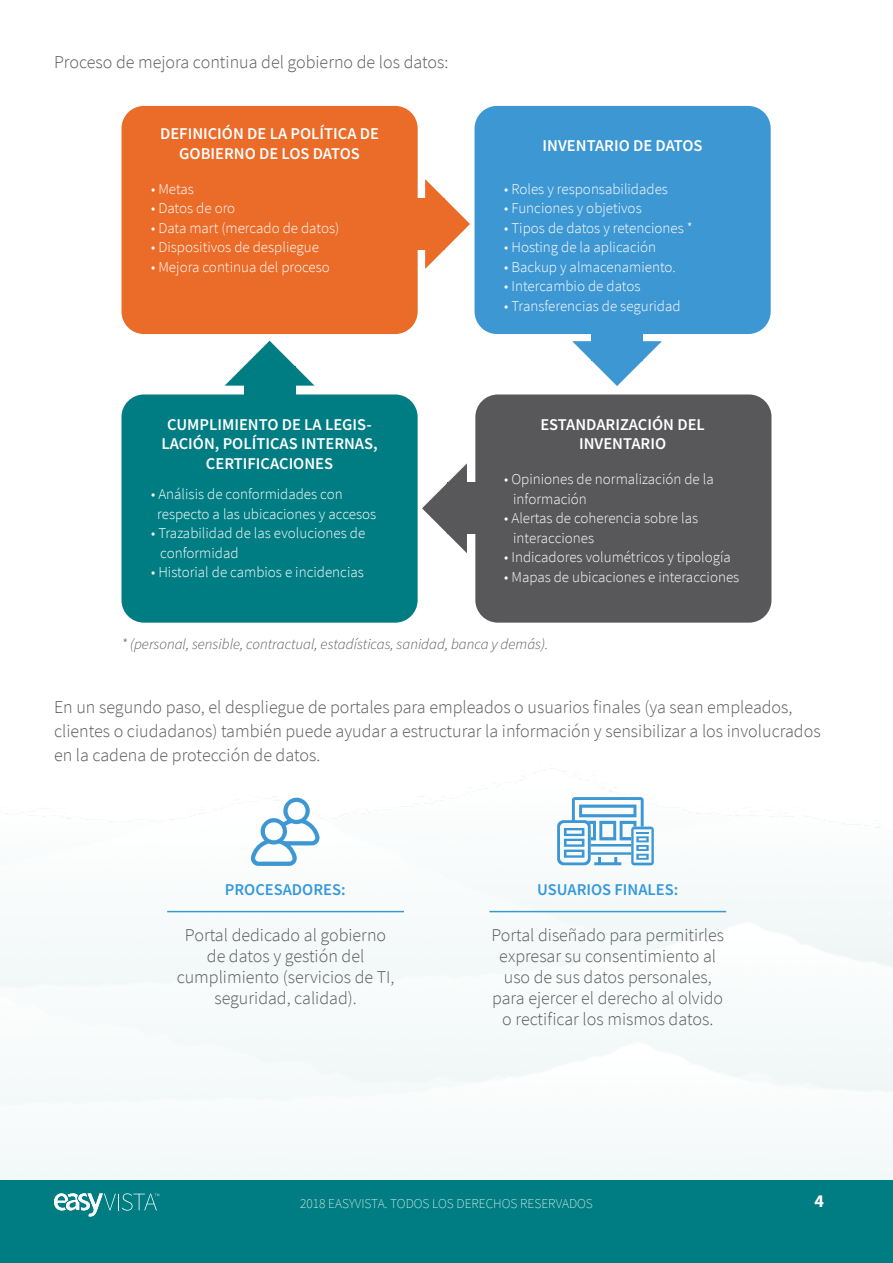
<style>
.page{position:relative;width:893px;height:1263px;background:#fff}
.page>*{position:absolute;margin:0;border:0;box-sizing:border-box;transform-origin:0 0}
.t1{font:300 18px/21px "Source Sans Pro";color:#59595b;text-align:center}
.t2{font:700 18px "Source Sans Pro";color:#fff}
.t3{font:600 16.5px/19.5px "Source Sans Pro";color:#fff;text-align:center}
.t4{font:600 16.5px "Source Sans Pro";color:#3498dc}
.t5{font:300 15px/19.5px "Source Sans Pro";color:#fff}
.t6{font:italic 300 15px "Source Sans Pro";color:#59595b}
.t7{font:200 13.5px "Source Sans Pro";color:#fff}
</style>
<div class="page">
<div style="left:0;top:1180px;width:893px;height:83px;background:#007d82"></div>
<svg style="left:54px;top:1193px;width:105px;height:23px"></svg>
<svg style="left:225px;top:341px;width:89px;height:45px"></svg>
<div style="left:244px;top:366px;width:51px;height:51px;background:#007d83"></div>
<svg style="left:422px;top:463px;width:45px;height:90px"></svg>
<div style="left:447px;top:482px;width:52px;height:52px;background:#58585a"></div>
<svg style="left:572px;top:341px;width:90px;height:45px"></svg>
<div style="left:591px;top:309px;width:52px;height:52px;background:#3d97d3"></div>
<div style="left:122px;top:106px;width:296px;height:228px;background:#eb6b28;border-radius:22px"></div>
<div style="left:475px;top:106px;width:296px;height:228px;background:#3d97d3;border-radius:22px"></div>
<div style="left:475px;top:394px;width:296px;height:229px;background:#58585a;border-radius:22px"></div>
<div style="left:121px;top:394px;width:297px;height:229px;background:#007d83;border-radius:22px"></div>
<svg style="left:425px;top:179px;width:45px;height:90px"></svg>
<div style="left:393px;top:198px;width:52px;height:52px;background:#eb6b28"></div>
<svg style="left:250px;top:796px;width:70px;height:70px"></svg>
<svg style="left:557px;top:797px;width:97px;height:68px"></svg>
<hr style="left:167px;top:911px;width:237px;height:1px;background:#3d97d3">
<hr style="left:489px;top:911px;width:237px;height:1px;background:#3d97d3">
<p class="t1" style="left:54px;top:51px;width:396px">Proceso de mejora continua del gobierno de los datos:</p>
<p class="t3" style="left:160px;top:124px;width:220px">DEFINICIÓN DE LA POLÍTICA DE<br>GOBIERNO DE LOS DATOS</p>
<p class="t5" style="left:151px;top:179px;width:44px">• Metas</p>
<p class="t5" style="left:151px;top:198px;width:86px">• Datos de oro</p>
<p class="t5" style="left:151px;top:218px;width:190px">• Data mart (mercado de datos)</p>
<p class="t5" style="left:151px;top:237px;width:169px">• Dispositivos de despliegue</p>
<p class="t5" style="left:151px;top:257px;width:180px">• Mejora continua del proceso</p>
<p class="t3" style="left:161px;top:414px;width:218px">CUMPLIMIENTO DE LA LEGIS-<br>LACIÓN, POLÍTICAS INTERNAS,<br>CERTIFICACIONES</p>
<p class="t5" style="left:157px;top:485px;width:221px;text-indent:-6px">• Análisis de conformidades con respecto a las ubicaciones y accesos</p>
<p class="t5" style="left:160px;top:524px;width:207px;text-indent:-9px">• Trazabilidad de las evoluciones de conformidad</p>
<p class="t5" style="left:151px;top:563px;width:214px">• Historial de cambios e incidencias</p>
<p class="t3" style="left:543px;top:136px;width:161px">INVENTARIO DE DATOS</p>
<p class="t5" style="left:504px;top:179px;width:165px">• Roles y responsabilidades</p>
<p class="t5" style="left:504px;top:198px;width:139px">• Funciones y objetivos</p>
<p class="t5" style="left:504px;top:218px;width:190px">• Tipos de datos y retenciones *</p>
<p class="t5" style="left:504px;top:237px;width:153px">• Hosting de la aplicación</p>
<p class="t5" style="left:504px;top:257px;width:173px">• Backup y almacenamiento.</p>
<p class="t5" style="left:504px;top:276px;width:138px">• Intercambio de datos</p>
<p class="t5" style="left:504px;top:296px;width:178px">• Transferencias de seguridad</p>
<p class="t3" style="left:540px;top:415px;width:166px">ESTANDARIZACIÓN DEL<br>INVENTARIO</p>
<p class="t5" style="left:513px;top:470px;width:202px;text-indent:-9px">• Opiniones de normalización de la información</p>
<p class="t5" style="left:513px;top:509px;width:186px;text-indent:-9px">• Alertas de coherencia sobre las interacciones</p>
<p class="t5" style="left:504px;top:548px;width:228px">• Indicadores volumétricos y tipología</p>
<p class="t5" style="left:504px;top:567px;width:237px">• Mapas de ubicaciones e interacciones</p>
<p class="t6" style="left:121px;top:635px;width:428px">* (personal, sensible, contractual, estadísticas, sanidad, banca y demás).</p>
<p class="t1" style="left:54px;top:695px;width:768px;line-height:24px;text-align:left">En un segundo paso, el despliegue de portales para empleados o usuarios finales (ya sean empleados, clientes o ciudadanos) también puede ayudar a estructurar la información y sensibilizar a los involucrados en la cadena de protección de datos.</p>
<p class="t4" style="left:225px;top:879px;width:122px">PROCESADORES:</p>
<p class="t4" style="left:537px;top:879px;width:143px">USUARIOS FINALES:</p>
<p class="t1" style="left:177px;top:924px;width:219px">Portal dedicado al gobierno de datos y gestión del cumplimiento (servicios de TI, seguridad, calidad).</p>
<p class="t1" style="left:491px;top:924px;width:234px">Portal diseñado para permitirles expresar su consentimiento al uso de sus datos personales, para ejercer el derecho al olvido o rectificar los mismos datos.</p>
<p class="t7" style="left:300px;top:1196px;width:294px">2018 EASYVISTA. TODOS LOS DERECHOS RESERVADOS</p>
<p class="t2" style="left:814px;top:1189px;width:11px">4</p>
</div>
